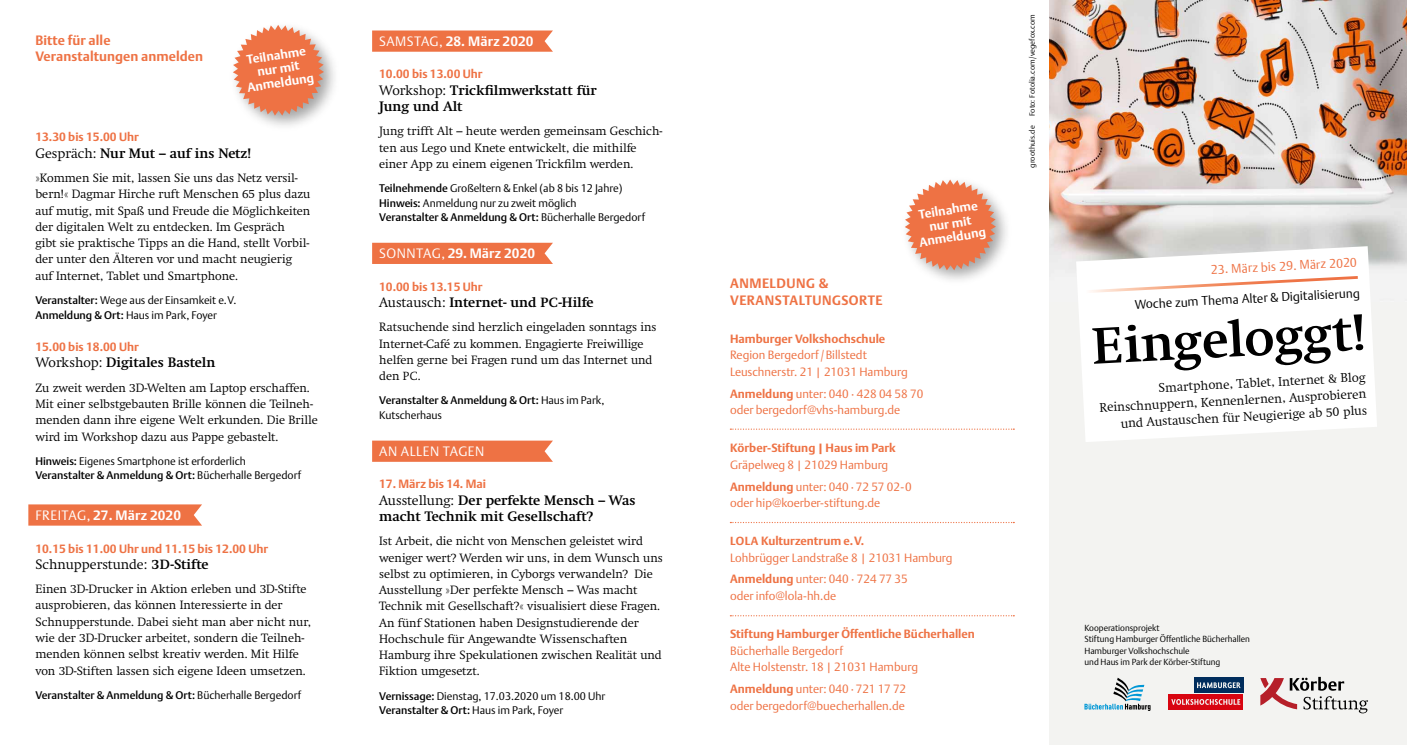
<style>
.page{position:relative;width:1407px;height:745px;background:#fff}
.page>*{position:absolute;margin:0;border:0;box-sizing:border-box;transform-origin:0 0}
.t1{font:700 50px "Swift T";color:#000}
.t2{font:700 13.5px/16.2px "Swift T";color:#000}
.t3{font:700 13.5px "DTL Argo T";letter-spacing:.01em;color:#fff}
.t4{font:700 13.5px/16.2px "DTL Argo T";letter-spacing:.005em;color:#ee7244}
.t5{font:700 13.5px/16.6px "DTL Argo T";letter-spacing:.16em;color:#ee7244}
.t6{font:300 13.5px "Swift T";color:#000}
.t7{font:300 13.5px "DTL Argo T";color:#fff}
.t8{font:300 12.5px/16.8px "Swift T";color:#000;text-align:right}
.t9{font:700 12.5px/13.8px "DTL Argo T";color:#fff;text-align:center}
.t10{font:300 12.5px "DTL Argo TCE";color:#000}
.t11{font:300 12.5px "DTL Argo TCE";color:#ee7244}
.t12{font:300 11.88px/16.2px "Swift T";color:#000}
.t13{font:300 11.88px/16.6px "DTL Argo T";color:#ee7244}
.t14{font:700 11.88px "DTL Argo T";color:#ee7244}
.t15{font:300 11px/14.4px "DTL Argo T";color:#000}
.t16{font:500 11px/14.4px "DTL Argo T";color:#000}
.t17{font:300 8.75px/11.2px "DTL Argo T";color:#000}
.t18{font:300 7.5px "DTL Argo T";letter-spacing:.005em;color:#000}
.s1{font-weight:300}
.s2{font-weight:500}
.s3{font-weight:700}
.s4{font-weight:700;font-size:13.12px}
.s5{font-size:13.12px}
.s6{font-size:11.62px}
.s7{font-weight:700;font-size:11.62px}
</style>
<div class="page">
<div style="left:900px;top:175px;width:112px;height:112px;background:#000;opacity:.36"></div>
<svg style="left:905px;top:179px;width:91px;height:91px"></svg>
<div style="left:229px;top:21px;width:111px;height:111px;background:#000;opacity:.36"></div>
<svg style="left:233px;top:25px;width:91px;height:90px"></svg>
<svg style="left:372px;top:440px;width:181px;height:21px;background:#ee794d"></svg>
<svg style="left:372px;top:242px;width:181px;height:22px;background:#ee7a4e"></svg>
<svg style="left:28px;top:504px;width:174px;height:21px;background:#ee784c"></svg>
<svg style="left:372px;top:30px;width:181px;height:22px;background:#ee7a4e"></svg>
<svg style="left:730px;top:428px;width:284px;height:1px"></svg>
<svg style="left:730px;top:521px;width:284px;height:2px"></svg>
<svg style="left:730px;top:615px;width:284px;height:1px"></svg>
<div style="left:1049px;top:0;width:358px;height:744px;background:#f3f3f1"></div>
<img style="left:1049px;top:0;width:358px;height:266px">
<svg style="left:1260px;top:676px;width:108px;height:37px"></svg>
<svg style="left:1084px;top:677px;width:66px;height:33px"></svg>
<svg style="left:1194px;top:677px;width:49px;height:15px"></svg>
<svg style="left:1168px;top:694px;width:75px;height:15px"></svg>
<svg style="left:1197px;top:681px;width:43px;height:6px"></svg>
<svg style="left:1171px;top:698px;width:69px;height:6px"></svg>
<svg style="left:1076px;top:246px;width:301px;height:196px;fill:#fff"></svg>
<svg style="left:1084px;top:276px;width:274px;height:17px"></svg>
<p class="t4" style="left:35px;top:32px;width:169px">Bitte für alle<br>Veranstaltungen anmelden</p>
<p class="t9" style="left:242px;top:53px;width:69px;rotate:-9deg">Teilnahme nur mit<br>Anmeldung</p>
<p class="t14" style="left:35px;top:130px;width:105px">13.30 bis 15.00 Uhr</p>
<p class="t2" style="left:35px;top:145px;width:217px"><span class="s1">Gespräch:</span> Nur Mut – auf ins Netz!</p>
<p class="t12" style="left:35px;top:170px;width:276px">»Kommen Sie mit, lassen Sie uns das Netz versil&shy;bern!« Dagmar Hirche ruft Menschen 65 plus dazu auf mutig, mit Spaß und Freude die Möglichkeiten der digitalen Welt zu entdecken. Im Gespräch<br>gibt sie praktische Tipps an die Hand, stellt Vorbil&shy;der unter den Älteren vor und macht neugierig auf Internet, Tablet und Smartphone.</p>
<p class="t15" style="left:35px;top:293px;width:202px"><span class="s2">Veranstalter:</span> Wege aus der Einsamkeit e.V.<br><span class="s2">Anmeldung &amp; Ort:</span> Haus im Park, Foyer</p>
<p class="t14" style="left:35px;top:339px;width:105px">15.00 bis 18.00 Uhr</p>
<p class="t2" style="left:35px;top:354px;width:181px"><span class="s1">Workshop:</span> Digitales Basteln</p>
<p class="t12" style="left:35px;top:379px;width:284px">Zu zweit werden 3D-Welten am Laptop erschaffen.<br>Mit einer selbstgebauten Brille können die Teilneh&shy;menden dann ihre eigene Welt erkunden. Die Brille wird im Workshop dazu aus Pappe gebastelt.</p>
<p class="t15" style="left:35px;top:453px;width:267px"><span class="s2">Hinweis:</span> Eigenes Smartphone ist erforderlich<br><span class="s2">Veranstalter &amp; Anmeldung &amp; Ort:</span> Bücherhalle Bergedorf</p>
<p class="t3" style="left:35px;top:507px;width:147px"><span class="s1">Freitag,</span> 27. März 2020</p>
<p class="t14" style="left:35px;top:541px;width:234px">10.15 bis 11.00 Uhr und 11.15 bis 12.00 Uhr</p>
<p class="t6" style="left:35px;top:556px;width:175px">Schnupperstunde: <span class="s3">3</span><span class="s4">D</span><span class="s3">-Stifte</span></p>
<p class="t12" style="left:35px;top:580px;width:277px">Einen 3D-Drucker in Aktion erleben und 3D-Stifte ausprobieren, das können Interessierte in der Schnupperstunde. Dabei sieht man aber nicht nur, wie der 3D-Drucker arbeitet, sondern die Teilneh&shy;menden können selbst kreativ werden. Mit Hilfe von 3D-Stiften lassen sich eigene Ideen umsetzen.</p>
<p class="t16" style="left:35px;top:687px;width:267px">Veranstalter &amp; Anmeldung &amp; Ort: <span class="s1">Bücherhalle Bergedorf</span></p>
<p class="t3" style="left:379px;top:33px;width:156px"><span class="s1">Samstag,</span> 28. März 2020</p>
<p class="t14" style="left:379px;top:67px;width:105px">10.00 bis 13.00 Uhr</p>
<p class="t2" style="left:379px;top:82px;width:219px"><span class="s1">Workshop:</span> Trickfilmwerkstatt für<br>Jung und Alt</p>
<p class="t12" style="left:379px;top:123px;width:285px">Jung trifft Alt – heute werden gemeinsam Geschich&shy;ten aus Lego und Knete entwickelt, die mithilfe einer App zu einem eigenen Trickfilm werden.</p>
<p class="t15" style="left:379px;top:181px;width:267px"><span class="s2">Teilnehmende</span> Großeltern &amp; Enkel (ab 8 bis 12 Jahre)<br><span class="s2">Hinweis:</span> Anmeldung nur zu zweit möglich<br><span class="s2">Veranstalter &amp; Anmeldung &amp; Ort:</span> Bücherhalle Bergedorf</p>
<p class="t3" style="left:379px;top:245px;width:157px"><span class="s1">Sonntag,</span> 29. März 2020</p>
<p class="t14" style="left:379px;top:279px;width:105px">10.00 bis 13.15 Uhr</p>
<p class="t2" style="left:379px;top:294px;width:216px"><span class="s1">Austausch:</span> Internet- und <span class="s5">PC</span>-Hilfe</p>
<p class="t12" style="left:379px;top:319px;width:279px">Ratsuchende sind herzlich eingeladen sonntags ins Internet-Café zu kommen. Engagierte Freiwillige helfen gerne bei Fragen rund um das Internet und den <span class="s6">PC</span>.</p>
<p class="t16" style="left:379px;top:393px;width:227px">Veranstalter &amp; Anmeldung &amp; Ort: <span class="s1">Haus im Park,<br>Kutscherhaus</span></p>
<p class="t7" style="left:379px;top:442px;width:107px">An allen Tagen</p>
<p class="t14" style="left:379px;top:476px;width:108px">17. März bis 14. Mai</p>
<p class="t2" style="left:379px;top:491px;width:258px"><span class="s1">Ausstellung:</span> Der perfekte Mensch – Was macht Technik mit Gesellschaft?</p>
<p class="t12" style="left:379px;top:532px;width:285px">Ist Arbeit, die nicht von Menschen geleistet wird weniger wert? Werden wir uns, in dem Wunsch uns selbst zu optimieren, in Cyborgs verwandeln? Die Ausstellung »Der perfekte Mensch – Was macht Technik mit Gesellschaft?« visualisiert diese Fragen.<br>An fünf Stationen haben Designstudierende der Hochschule für Angewandte Wissenschaften Hamburg ihre Spekulationen zwischen Realität und Fiktion umgesetzt.</p>
<p class="t15" style="left:379px;top:688px;width:228px"><span class="s2">Vernissage:</span> Dienstag, 17.03.2020 um 18.00 Uhr<br><span class="s2">Veranstalter &amp; Ort:</span> Haus im Park, Foyer</p>
<p class="t9" style="left:914px;top:208px;width:69px;rotate:-9deg">Teilnahme nur mit<br>Anmeldung</p>
<p class="t5" style="left:730px;top:275px;width:154px">Anmeldung &amp;<br>Veranstaltu ngsorte</p>
<p class="t14" style="left:730px;top:331px;width:157px">Hamburger Volkshochschule</p>
<p class="t13" style="left:730px;top:346px;width:179px">Region Bergedorf/Billstedt<br>Leuschnerstr. 21 | 21031 Hamburg</p>
<p class="t13" style="left:730px;top:384px;width:195px"><span class="s3">Anmeldung</span> unter: 040 · 428 04 58 70 oder bergedorf@vhs-hamburg.de</p>
<p class="t14" style="left:730px;top:441px;width:167px">Körber-Stiftung | Haus im Park</p>
<p class="t13" style="left:730px;top:453px;width:183px;line-height:21.6px">Gräpelweg 8 | 21029 Hamburg<br><span class="s3">Anmeldung</span> unter: 040 · 72 57 02-0</p>
<p class="t13" style="left:730px;top:494px;width:152px">oder hip@koerber-stiftung.de</p>
<p class="t13" style="left:730px;top:532px;width:224px"><span class="s7">LOLA</span> <span class="s3">Kulturzentrum e.V.<br></span>Lohbrügger Landstraße 8 | 21031 Hamburg</p>
<p class="t13" style="left:730px;top:570px;width:179px"><span class="s3">Anmeldung</span> unter: 040 · 724 77 35 oder info@lola-hh.de</p>
<p class="t14" style="left:730px;top:626px;width:246px">Stiftung Hamburger Öffentliche Bücherhallen</p>
<p class="t13" style="left:730px;top:641px;width:189px">Bücherhalle Bergedorf<br>Alte Holstenstr. 18 | 21031 Hamburg</p>
<p class="t13" style="left:730px;top:680px;width:177px"><span class="s3">Anmeldung</span> unter: 040 · 721 17 72 oder bergedorf@buecherhallen.de</p>
<p class="t18" style="left:1028px;top:116px;width:103px;rotate:-90deg">Foto: Fotolia.com/vegefox.com</p>
<p class="t18" style="left:1028px;top:167px;width:44px;rotate:-90deg">groothuis.de</p>
<p class="t11" style="left:1210px;top:262px;width:148px;rotate:-3deg">23. März bis 29. März 2020</p>
<p class="t10" style="left:1134px;top:297px;width:227px;rotate:-3deg">Woche zum Thema Alter &amp; Digitalisierung</p>
<h1 class="t1" style="left:1090px;top:317px;width:276px;rotate:-3deg">Eingeloggt!</h1>
<p class="t8" style="left:1098px;top:382px;width:269px;rotate:-3deg">Smartphone, Tablet, Internet &amp; Blog<br>Reinschnuppern, Kennenlernen, Ausprobieren und Austauschen für Neugierige ab 50 plus</p>
<p class="t17" style="left:1084px;top:621px;width:167px">Kooperationsprojekt<br>Stiftung Hamburger Öffentliche Bücherhallen Hamburger Volkshochschule<br>und Haus im Park der Körber-Stiftung</p>
</div>
